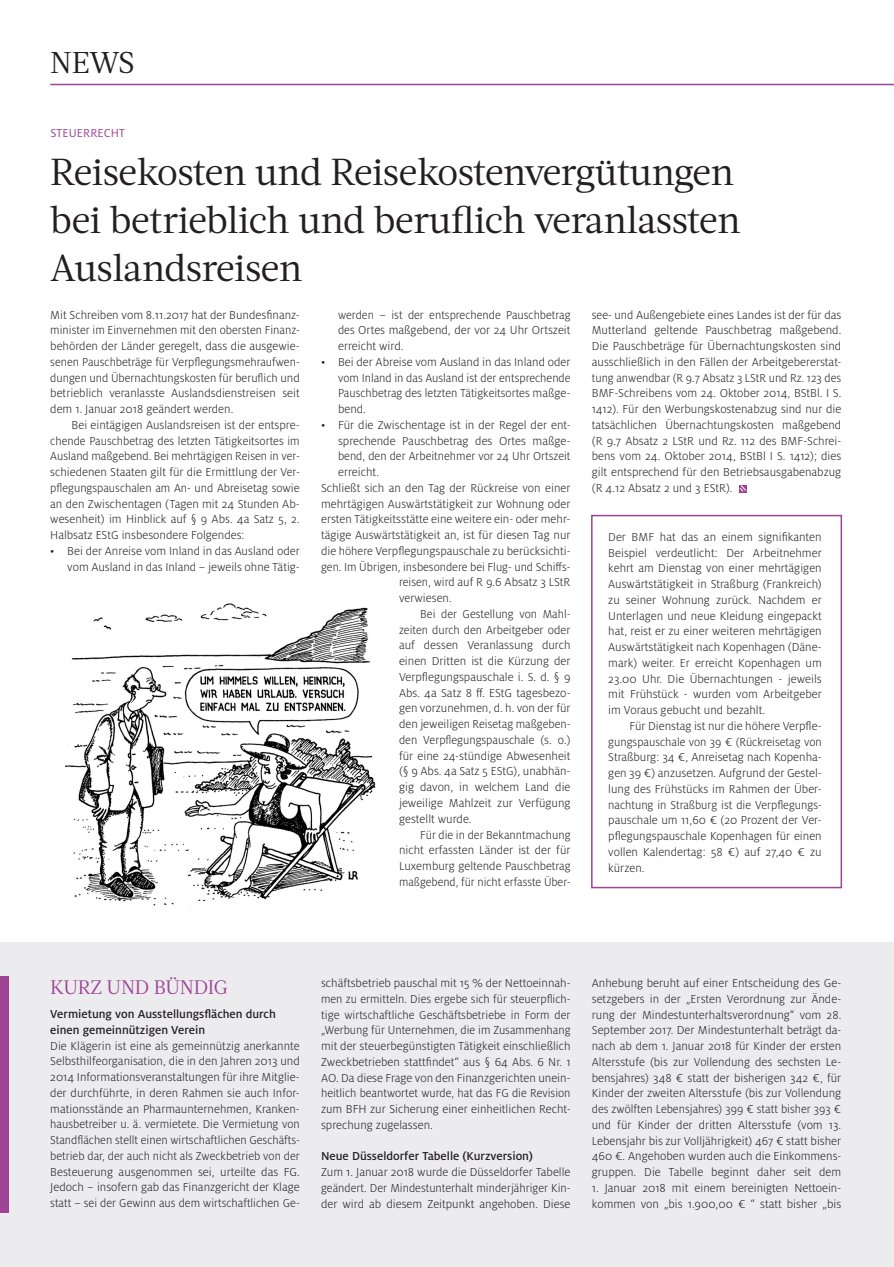
<style>
.page{position:relative;width:894px;height:1267px;background:#fff}
.page>*{position:absolute;margin:0;border:0;box-sizing:border-box;transform-origin:0 0}
.t1{font:37.5px/48px "Acta";letter-spacing:-.015em;color:#231f20}
.t2{font:30px "Acta";color:#231f20}
.t3{font:19.5px "Acta";letter-spacing:-.015em;color:#9e4494}
.t4{font:300 12.75px/15.8px "Milo OT";color:#231f20;text-align:justify}
.t5{font:500 12.75px/15.8px "Milo OT";color:#231f20}
.t6{font:300 12.75px "Milo OT";color:#231f20;scale:.96 1}
.t7{font:12.75px "Milo OT";letter-spacing:.01em;color:#9e4494}
</style>
<div class="page">
<hr style="left:50px;top:84px;width:844px;height:1px;background:#9e4494">
<div style="left:0;top:942px;width:894px;height:324px;background:#ececee"></div>
<div style="left:0;top:977px;width:9px;height:235px;background:#9e4494"></div>
<svg style="left:739px;top:485px;width:7px;height:7px"></svg>
<div style="left:591px;top:515px;width:251px;height:373px;border:2px solid #9e4494"></div>
<img style="left:65px;top:603px;width:311px;height:305px">
<h2 class="t2" style="left:50px;top:45px;width:86px">NEWS</h2>
<p class="t7" style="left:50px;top:126px;width:76px">STEUERRECHT</p>
<h1 class="t1" style="left:50px;top:148px;width:692px">Reisekosten und Reisekostenvergütungen bei betrieblich und beruflich veranlassten<br>Auslandsreisen</h1>
<p class="t4" style="left:50px;top:307px;width:251px">Mit Schreiben vom 8.11.2017 hat der Bundesfinanz&shy;minister im Einvernehmen mit den obersten Finanz&shy;behörden der Länder geregelt, dass die ausgewie&shy;senen Pauschbeträge für Verpflegungsmehraufwen&shy;dungen und Übernachtungskosten für beruflich und betrieblich veranlasste Auslandsdienstreisen seit dem 1. Januar 2018 geändert werden.</p>
<p class="t4" style="left:50px;top:417px;width:251px;text-indent:21px">Bei eintägigen Auslandsreisen ist der entspre&shy;chende Pauschbetrag des letzten Tätigkeitsortes im Ausland maßgebend. Bei mehrtägigen Reisen in ver&shy;schiedenen Staaten gilt für die Ermittlung der Ver&shy;pflegungspauschalen am An- und Abreisetag sowie an den Zwischentagen (Tagen mit 24 Stunden Ab&shy;wesenheit) im Hinblick auf § 9 Abs. 4a Satz 5, 2.<br>Halbsatz EStG insbesondere Folgendes:</p>
<p class="t4" style="left:50px;top:543px;width:251px;text-align:right">• Bei der Anreise vom Inland in das Ausland oder vom Ausland in das Inland – jeweils ohne Tätig-</p>
<p class="t4" style="left:592px;top:307px;width:251px">see- und Außengebiete eines Landes ist der für das Mutterland geltende Pauschbetrag maßgebend.<br>Die Pauschbeträge für Übernachtungskosten sind ausschließlich in den Fällen der Arbeitgebererstat&shy;tung anwendbar (R 9.7 Absatz 3 LStR und Rz. 123 des BMF-Schreibens vom 24. Oktober 2014, BStBl. I S.<br>1412). Für den Werbungskostenabzug sind nur die tatsächlichen Übernachtungskosten maßgebend (R 9.7 Absatz 2 LStR und Rz. 112 des BMF-Schrei&shy;bens vom 24. Oktober 2014, BStBl I S. 1412); dies gilt entsprechend für den Betriebsausgabenabzug (R 4.12 Absatz 2 und 3 EStR).</p>
<p class="t4" style="left:608px;top:529px;width:215px">Der BMF hat das an einem signifikanten Beispiel verdeutlicht: Der Arbeitnehmer kehrt am Dienstag von einer mehrtägigen Auswärtstätigkeit in Straßburg (Frankreich) zu seiner Wohnung zurück. Nachdem er Unterlagen und neue Kleidung eingepackt hat, reist er zu einer weiteren mehrtägigen Auswärtstätigkeit nach Kopenhagen (Däne&shy;mark) weiter. Er erreicht Kopenhagen um 23.00 Uhr. Die Übernachtungen - jeweils mit Frühstück - wurden vom Arbeitgeber im Voraus gebucht und bezahlt.</p>
<p class="t4" style="left:608px;top:718px;width:215px;text-indent:21px">Für Dienstag ist nur die höhere Verpfle&shy;gungspauschale von 39 € (Rückreisetag von Straßburg: 34 €, Anreisetag nach Kopenha&shy;gen 39 €) anzusetzen. Aufgrund der Gestel&shy;lung des Frühstücks im Rahmen der Über&shy;nachtung in Straßburg ist die Verpflegungs&shy;pauschale um 11,60 € (20 Prozent der Ver&shy;pflegungspauschale Kopenhagen für einen vollen Kalendertag: 58 €) auf 27,40 € zu kürzen.</p>
<p class="t4" style="left:338px;top:307px;width:234px">werden – ist der entsprechende Pauschbetrag des Ortes maßgebend, der vor 24 Uhr Ortszeit erreicht wird.</p>
<p class="t4" style="left:338px;top:354px;width:234px;text-indent:-17px">• Bei der Abreise vom Ausland in das Inland oder vom Inland in das Ausland ist der entsprechende Pauschbetrag des letzten Tätigkeitsortes maßge&shy;bend.</p>
<p class="t4" style="left:321px;top:417px;width:251px">• Für die Zwischentage ist in der Regel der ent-</p>
<p class="t4" style="left:338px;top:433px;width:234px">sprechende Pauschbetrag des Ortes maßge-</p>
<p class="t4" style="left:338px;top:448px;width:234px">bend, den der Arbeitnehmer vor 24 Uhr Ortszeit</p>
<p class="t4" style="left:338px;top:464px;width:43px">erreicht.</p>
<p class="t4" style="left:321px;top:480px;width:251px">Schließt sich an den Tag der Rückreise von einer</p>
<p class="t4" style="left:321px;top:496px;width:251px">mehrtägigen Auswärtstätigkeit zur Wohnung oder</p>
<p class="t4" style="left:321px;top:511px;width:251px">ersten Tätigkeitsstätte eine weitere ein- oder mehr-</p>
<p class="t4" style="left:321px;top:527px;width:251px">tägige Auswärtstätigkeit an, ist für diesen Tag nur</p>
<p class="t4" style="left:321px;top:543px;width:251px">die höhere Verpflegungspauschale zu berücksichti-</p>
<p class="t4" style="left:321px;top:559px;width:251px">gen. Im Übrigen, insbesondere bei Flug- und Schiffs-</p>
<p class="t4" style="left:399px;top:574px;width:173px">reisen, wird auf R 9.6 Absatz 3 LStR</p>
<p class="t4" style="left:399px;top:590px;width:54px">verwiesen.</p>
<p class="t4" style="left:420px;top:606px;width:152px">Bei der Gestellung von Mahl-</p>
<p class="t4" style="left:399px;top:622px;width:173px">zeiten durch den Arbeitgeber oder</p>
<p class="t4" style="left:399px;top:637px;width:173px">auf dessen Veranlassung durch</p>
<p class="t4" style="left:399px;top:653px;width:173px">einen Dritten ist die Kürzung der</p>
<p class="t4" style="left:399px;top:669px;width:173px">Verpflegungspauschale i. S. d. § 9</p>
<p class="t4" style="left:399px;top:685px;width:173px">Abs. 4a Satz 8 ff. EStG tagesbezo-</p>
<p class="t4" style="left:399px;top:700px;width:173px">gen vorzunehmen, d. h. von der für</p>
<p class="t4" style="left:399px;top:716px;width:173px">den jeweiligen Reisetag maßgeben-</p>
<p class="t4" style="left:399px;top:732px;width:173px">den Verpflegungspauschale (s. o.)</p>
<p class="t4" style="left:399px;top:748px;width:173px">für eine 24-stündige Abwesenheit</p>
<p class="t4" style="left:399px;top:763px;width:173px">(§ 9 Abs. 4a Satz 5 EStG), unabhän-</p>
<p class="t4" style="left:399px;top:779px;width:173px">gig davon, in welchem Land die</p>
<p class="t4" style="left:399px;top:795px;width:173px">jeweilige Mahlzeit zur Verfügung</p>
<p class="t4" style="left:399px;top:811px;width:74px">gestellt wurde.</p>
<p class="t4" style="left:420px;top:826px;width:152px">Für die in der Bekanntmachung</p>
<p class="t4" style="left:399px;top:842px;width:173px">nicht erfassten Länder ist der für</p>
<p class="t4" style="left:399px;top:858px;width:173px">Luxemburg geltende Pauschbetrag</p>
<p class="t6" style="left:399px;top:875px;width:180px">maßgebend, für nicht erfasste Über-</p>
<h3 class="t3" style="left:50px;top:975px;width:179px">KURZ UND BÜNDIG</h3>
<p class="t5" style="left:50px;top:1006px;width:227px">Vermietung von Ausstellungsflächen durch einen gemeinnützigen Verein</p>
<p class="t4" style="left:50px;top:1037px;width:251px">Die Klägerin ist eine als gemeinnützig anerkannte Selbsthilfeorganisation, die in den Jahren 2013 und 2014 Informationsveranstaltungen für ihre Mitglie&shy;der durchführte, in deren Rahmen sie auch Infor&shy;mationsstände an Pharmaunternehmen, Kranken&shy;hausbetreiber u. ä. vermietete. Die Vermietung von Standflächen stellt einen wirtschaftlichen Geschäfts&shy;betrieb dar, der auch nicht als Zweckbetrieb von der Besteuerung ausgenommen sei, urteilte das FG.<br>Jedoch – insofern gab das Finanzgericht der Klage statt – sei der Gewinn aus dem wirtschaftlichen Ge-</p>
<p class="t4" style="left:321px;top:975px;width:251px">schäftsbetrieb pauschal mit 15 % der Nettoeinnah&shy;men zu ermitteln. Dies ergebe sich für steuerpflich&shy;tige wirtschaftliche Geschäftsbetriebe in Form der „Werbung für Unternehmen, die im Zusammenhang mit der steuerbegünstigten Tätigkeit einschließlich Zweckbetrieben stattfindet“ aus § 64 Abs. 6 Nr. 1<br>AO. Da diese Frage von den Finanzgerichten unein&shy;heitlich beantwortet wurde, hat das FG die Revision zum BFH zur Sicherung einer einheitlichen Recht&shy;sprechung zugelassen.</p>
<p class="t5" style="left:321px;top:1148px;width:213px">Neue Düsseldorfer Tabelle (Kurzversion)</p>
<p class="t4" style="left:321px;top:1164px;width:251px">Zum 1. Januar 2018 wurde die Düsseldorfer Tabelle geändert. Der Mindestunterhalt minderjähriger Kin&shy;der wird ab diesem Zeitpunkt angehoben. Diese</p>
<p class="t4" style="left:592px;top:975px;width:251px">Anhebung beruht auf einer Entscheidung des Ge&shy;setzgebers in der „Ersten Verordnung zur Ände&shy;rung der Mindestunterhaltsverordnung“ vom 28.<br>September 2017. Der Mindestunterhalt beträgt da&shy;nach ab dem 1. Januar 2018 für Kinder der ersten Altersstufe (bis zur Vollendung des sechsten Le&shy;bensjahres) 348 € statt der bisherigen 342 €, für Kinder der zweiten Altersstufe (bis zur Vollendung des zwölften Lebensjahres) 399 € statt bisher 393 € und für Kinder der dritten Altersstufe (vom 13.<br>Lebensjahr bis zur Volljährigkeit) 467 € statt bisher 460 €. Angehoben wurden auch die Einkommens&shy;gruppen. Die Tabelle beginnt daher seit dem</p>
<p class="t4" style="left:592px;top:1180px;width:251px">1. Januar 2018 mit einem bereinigten Nettoein&shy;kommen von „bis 1.900,00 € “ statt bisher „bis</p>
</div>
